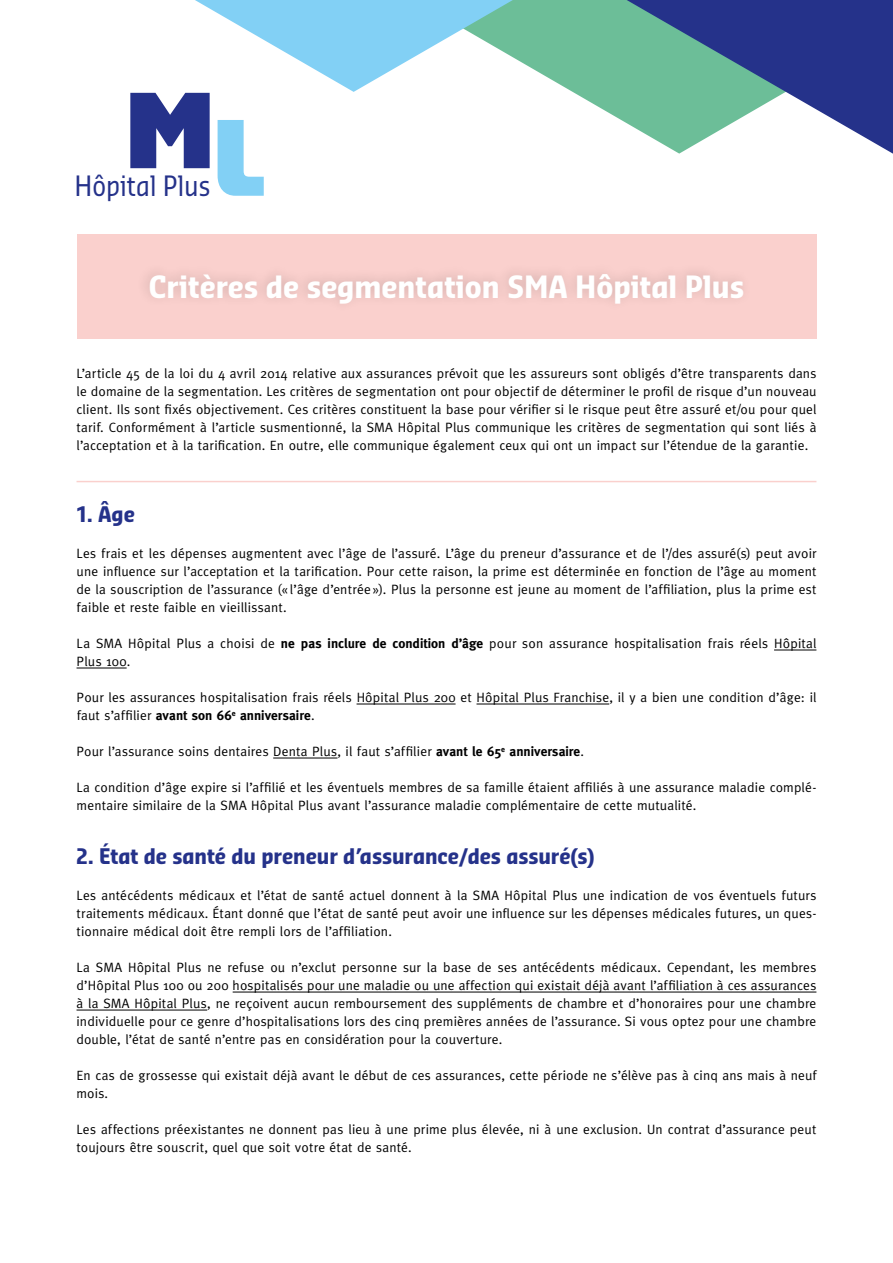
<style>
.page{position:relative;width:893px;height:1263px;background:#fff}
.page>*{position:absolute;margin:0;border:0;box-sizing:border-box;transform-origin:0 0}
.t1{font:700 30px "Sansa Con Pro";color:#fff}
.t2{font:27.45px "Sansa Con Pro";color:#25328a}
.t3{font:700 21px "Sansa Con Pro";color:#25328a}
.t4{font:13.5px/18px "Meta";letter-spacing:.015em;color:#000}
.s1{font-weight:700}
</style>
<div class="page">
<hr style="left:77px;top:481px;width:739px;height:1px;background:#fad0cd">
<hr style="left:774px;top:650px;width:42px;height:1px;background:#000">
<hr style="left:77px;top:668px;width:50px;height:1px;background:#000">
<hr style="left:357px;top:704px;width:99px;height:1px;background:#000">
<hr style="left:476px;top:704px;width:133px;height:1px;background:#000">
<hr style="left:273px;top:758px;width:64px;height:1px;background:#000">
<hr style="left:233px;top:992px;width:583px;height:1px;background:#000">
<hr style="left:77px;top:1010px;width:130px;height:1px;background:#000">
<svg style="left:577px;top:0;width:27px;height:110px;background:#76c29f"></svg>
<svg style="left:604px;top:0;width:289px;height:154px"></svg>
<div style="left:77px;top:234px;width:739px;height:104px;background:#fad0cd"></div>
<div style="left:136px;top:261px;width:616px;height:52px;background:#000;opacity:.15"></div>
<svg style="left:130px;top:0;width:447px;height:196px"></svg>
<h2 class="t2" style="left:75px;top:166px;width:137px">Hôpital Plus</h2>
<h1 class="t1" style="left:149px;top:266px;width:597px">Critères de segmentation SMA Hôpital Plus</h1>
<p class="t4" style="left:77px;top:364px;width:741px;text-align:justify">L’article 45 de la loi du 4 avril 2014 relative aux assurances prévoit que les assureurs sont obligés d’être transparents dans le domaine de la segmentation. Les critères de segmentation ont pour objectif de déterminer le profil de risque d’un nouveau client. Ils sont fixés objectivement. Ces critères constituent la base pour vérifier si le risque peut être assuré et/ou pour quel tarif. Conformément à l’article susmentionné, la SMA Hôpital Plus communique les critères de segmentation qui sont liés à l’acceptation et à la tarification. En outre, elle communique également ceux qui ont un impact sur l’étendue de la garantie.</p>
<h3 class="t3" style="left:77px;top:500px;width:60px">1. Âge</h3>
<p class="t4" style="left:77px;top:544px;width:741px;text-align:justify">Les frais et les dépenses augmentent avec l’âge de l’assuré. L’âge du preneur d’assurance et de l’/des assuré(s) peut avoir une influence sur l’acceptation et la tarification. Pour cette raison, la prime est déterminée en fonction de l’âge au moment de la souscription de l’assurance («l’âge d’entrée»). Plus la personne est jeune au moment de l’affiliation, plus la prime est faible et reste faible en vieillissant.</p>
<p class="t4" style="left:77px;top:634px;width:741px">La SMA Hôpital Plus a choisi de <span class="s1">ne pas inclure de condition d’âge</span> pour son assurance hospitalisation frais réels Hôpital<br>Plus 100.</p>
<p class="t4" style="left:77px;top:688px;width:741px">Pour les assurances hospitalisation frais réels Hôpital Plus 200 et Hôpital Plus Franchise, il y a bien une condition d’âge: il faut s’affilier <span class="s1">avant son 66</span><sup>e</sup> <span class="s1">anniversaire</span>.</p>
<p class="t4" style="left:77px;top:742px;width:509px">Pour l’assurance soins dentaires Denta Plus, il faut s’affilier <span class="s1">avant le 65</span><sup>e</sup> <span class="s1">anniversaire</span>.</p>
<p class="t4" style="left:77px;top:778px;width:741px">La condition d’âge expire si l’affilié et les éventuels membres de sa famille étaient affiliés à une assurance maladie complé&shy;mentaire similaire de la SMA Hôpital Plus avant l’assurance maladie complémentaire de cette mutualité.</p>
<h3 class="t3" style="left:77px;top:842px;width:519px">2. État de santé du preneur d’assurance/des assuré(s)</h3>
<p class="t4" style="left:76px;top:886px;width:741px;text-align:justify">Les antécédents médicaux et l’état de santé actuel donnent à la SMA Hôpital Plus une indication de vos éventuels futurs traitements médicaux. Étant donné que l’état de santé peut avoir une influence sur les dépenses médicales futures, un ques&shy;tionnaire médical doit être rempli lors de l’affiliation.</p>
<p class="t4" style="left:76px;top:958px;width:741px;text-align:justify">La SMA Hôpital Plus ne refuse ou n’exclut personne sur la base de ses antécédents médicaux. Cependant, les membres d’Hôpital Plus 100 ou 200 hospitalisés pour une maladie ou une affection qui existait déjà avant l’affiliation à ces assurances à la SMA Hôpital Plus, ne reçoivent aucun remboursement des suppléments de chambre et d’honoraires pour une chambre individuelle pour ce genre d’hospitalisations lors des cinq premières années de l’assurance. Si vous optez pour une chambre double, l’état de santé n’entre pas en considération pour la couverture.</p>
<p class="t4" style="left:76px;top:1066px;width:741px">En cas de grossesse qui existait déjà avant le début de ces assurances, cette période ne s’élève pas à cinq ans mais à neuf mois.</p>
<p class="t4" style="left:76px;top:1120px;width:741px">Les affections préexistantes ne donnent pas lieu à une prime plus élevée, ni à une exclusion. Un contrat d’assurance peut toujours être souscrit, quel que soit votre état de santé.</p>
</div>
